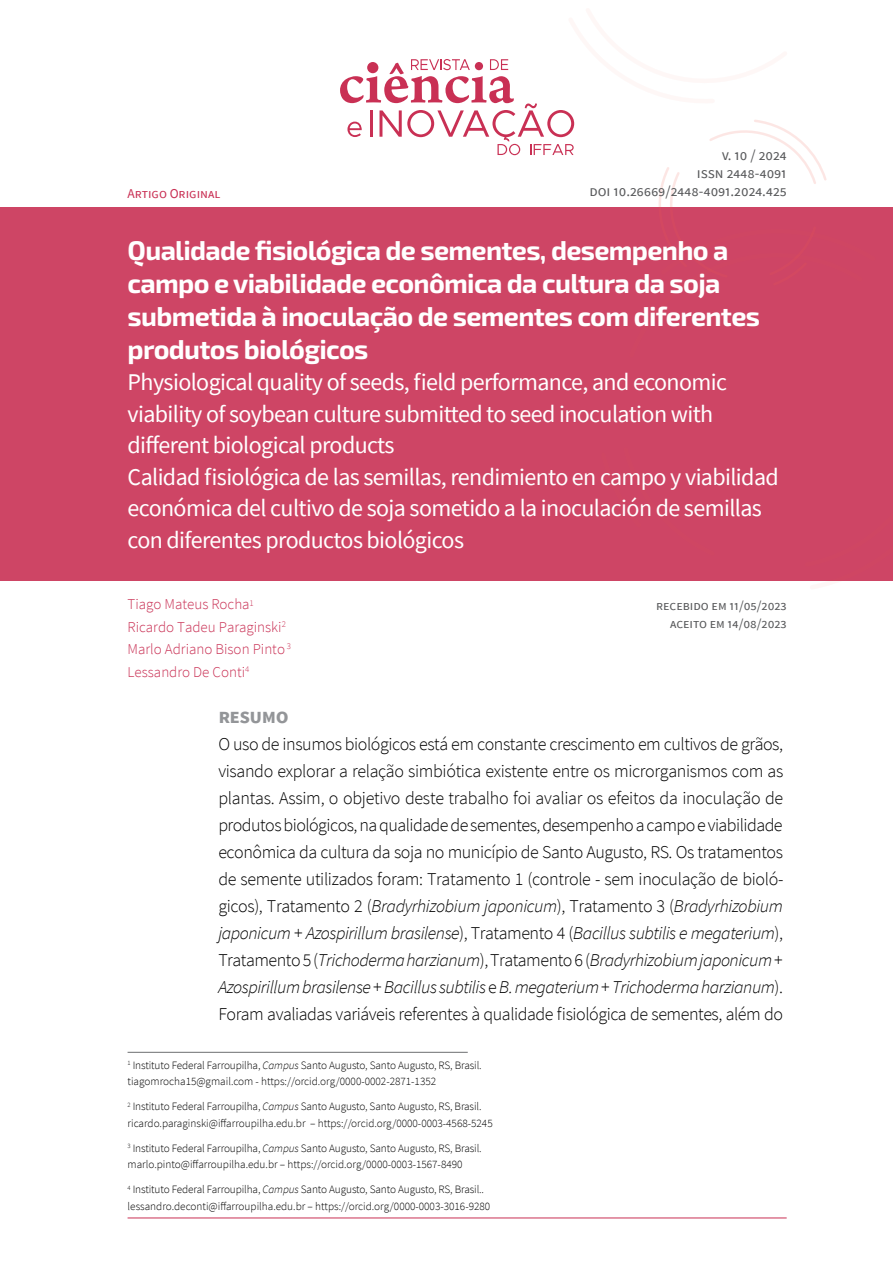
<style>
.page{position:relative;width:893px;height:1263px;background:#fff}
.page>*{position:absolute;margin:0;border:0;box-sizing:border-box;transform-origin:0 0}
.t1{font:700 27px/33px "Exo 2.0";letter-spacing:-.025em;color:#fff}
.t2{font:24px/31.5px "Source Sans Pro";letter-spacing:-.025em;color:#fff}
.t3{font:700 21px "Source Sans Pro";letter-spacing:-.025em;color:#939598}
.t4{font:300 18px/27px "Source Sans Pro";letter-spacing:-.025em;color:#000;text-align:justify}
.t5{font:300 15px/22.5px "Source Sans Pro";color:#c93054}
.t6{font:15px/18px "Source Sans Pro";letter-spacing:-.005em;color:#58595b;text-align:right}
.t7{font:13.5px/18px "Source Sans Pro";color:#58595b;text-align:right}
.t8{font:13.5px "Source Sans Pro";color:#c93054}
.t9{font:300 11.25px/16.5px "Source Sans Pro";letter-spacing:-.01em;color:#000}
.s1{font-style:italic}
</style>
<div class="page">
<hr style="left:128px;top:1052px;width:340px;height:1px;background:#6d6e71">
<div style="left:0;top:207px;width:893px;height:374px;background:#ce4565"></div>
<svg style="left:340px;top:59px;width:487px;height:148px"></svg>
<hr style="left:128px;top:1217px;width:659px;height:1px;background:#c93054">
<p class="t8" style="left:128px;top:185px;width:94px">Artigo Original</p>
<p class="t6" style="left:589px;top:146px;width:199px">v. 10 / 2024<br>issn 2448-4091<br>doi 10.26669/2448-4091.2024.425</p>
<h1 class="t1" style="left:128px;top:234px;width:634px">Qualidade fisiológica de sementes, desempenho a campo e viabilidade econômica da cultura da soja submetida à inoculação de sementes com diferentes produtos biológicos</h1>
<p class="t2" style="left:128px;top:366px;width:653px">Physiological quality of seeds, field performance, and economic viability of soybean culture submitted to seed inoculation with different biological products<br>Calidad fisiológica de las semillas, rendimiento en campo y viabilidad económica del cultivo de soja sometido a la inoculación de semillas con diferentes productos biológicos</p>
<p class="t5" style="left:128px;top:593px;width:165px">Tiago Mateus Rocha<sup>1<br></sup>Ricardo Tadeu Paraginski<sup>2<br></sup>Marlo Adriano Bison Pinto <sup>3<br></sup>Lessandro De Conti<sup>4</sup></p>
<p class="t7" style="left:656px;top:596px;width:132px">recebido em 11/05/2023 aceito em 14/08/2023</p>
<p class="t3" style="left:218px;top:702px;width:72px">resumo</p>
<p class="t4" style="left:218px;top:730px;width:567px">O uso de insumos biológicos está em constante crescimento em cultivos de grãos, visando explorar a relação simbiótica existente entre os microrganismos com as plantas. Assim, o objetivo deste trabalho foi avaliar os efeitos da inoculação de produtos biológicos, na qualidade de sementes, desempenho a campo e viabilidade econômica da cultura da soja no município de Santo Augusto, RS. Os tratamentos de semente utilizados foram: Tratamento 1 (controle - sem inoculação de bioló&shy;gicos), Tratamento 2 (<span class="s1">Bradyrhizobium japonicum</span>), Tratamento 3 (<span class="s1">Bradyrhizobium japonicum</span> + <span class="s1">Azospirillum brasilense</span>), Tratamento 4 (<span class="s1">Bacillus subtilis e megaterium</span>), Tratamento 5 (<span class="s1">Trichoderma harzianum</span>), Tratamento 6 (<span class="s1">Bradyrhizobium japonicum</span> + <span class="s1">Azospirillum brasilense</span> + <span class="s1">Bacillus subtilis</span> e <span class="s1">B. megaterium</span> + <span class="s1">Trichoderma harzianum</span>).<br>Foram avaliadas variáveis referentes à qualidade fisiológica de sementes, além do</p>
<p class="t9" style="left:128px;top:1057px;width:356px"><sup>1</sup> Instituto Federal Farroupilha, <span class="s1">Campus</span> Santo Augusto, Santo Augusto, RS, Brasil. tiagomrocha15@gmail.com - https://orcid.org/0000-0002-2871-1352</p>
<p class="t9" style="left:128px;top:1098px;width:367px"><sup>2</sup> Instituto Federal Farroupilha, <span class="s1">Campus</span> Santo Augusto, Santo Augusto, RS, Brasil. ricardo.paraginski@iffarroupilha.edu.br – https://orcid.org/0000-0003-4568-5245</p>
<p class="t9" style="left:128px;top:1140px;width:356px"><sup>3</sup> Instituto Federal Farroupilha, <span class="s1">Campus</span> Santo Augusto, Santo Augusto, RS, Brasil. marlo.pinto@iffarroupilha.edu.br – https://orcid.org/0000-0003-1567-8490</p>
<p class="t9" style="left:128px;top:1181px;width:364px"><sup>4</sup> Instituto Federal Farroupilha, <span class="s1">Campus</span> Santo Augusto, Santo Augusto, RS, Brasil.. lessandro.deconti@iffarroupilha.edu.br – https://orcid.org/0000-0003-3016-9280</p>
</div>
